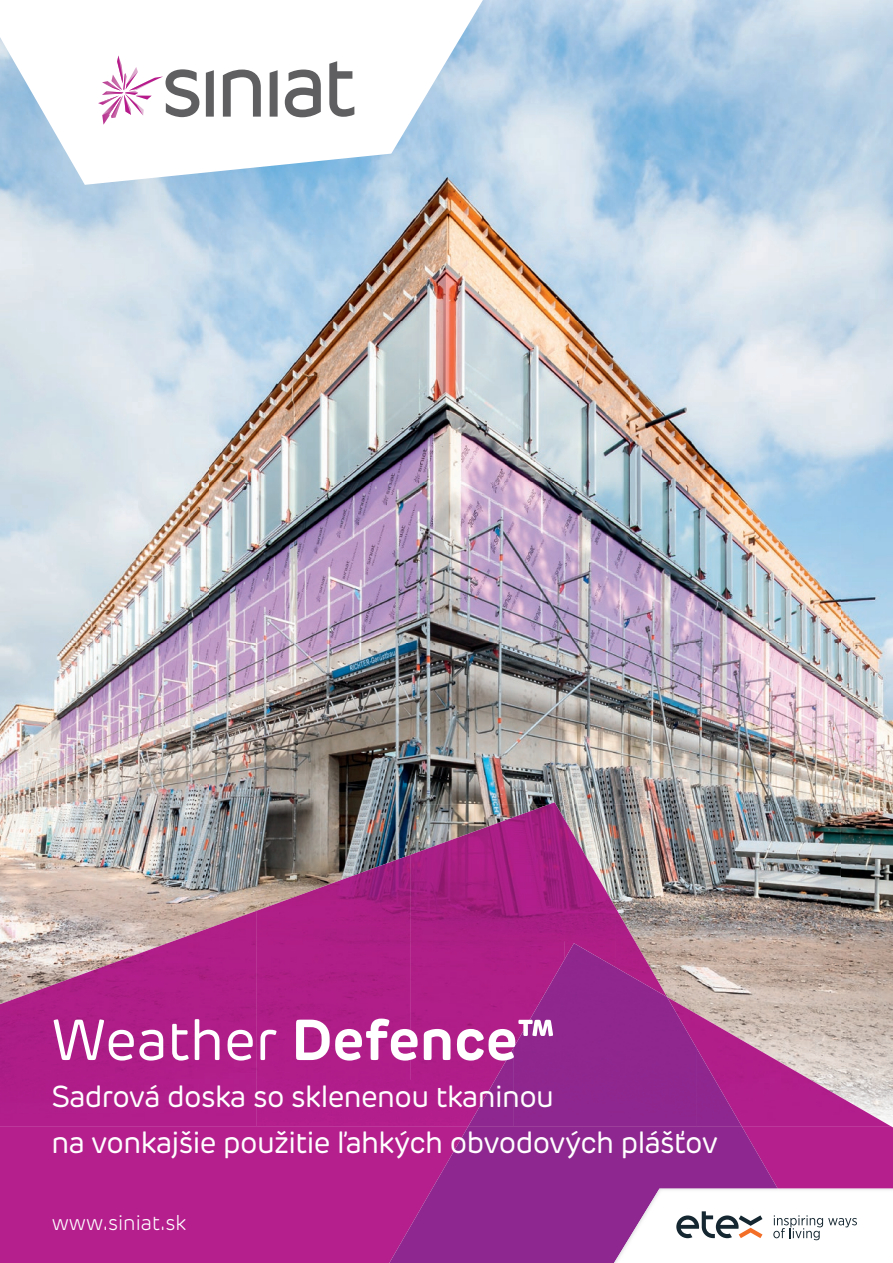
<style>
.page{position:relative;width:893px;height:1263px;background:#fff}
.page>*{position:absolute;margin:0;border:0;box-sizing:border-box;transform-origin:0 0}
.t1{font:700 57px "New Rubrik Edge";color:#fff}
.t2{font:30px/46.7px "New Rubrik Edge";letter-spacing:-.02em;color:#fff}
.t3{font:300 21px "New Rubrik Edge";color:#fff}
.s1{font-weight:400}
</style>
<div class="page">
<img style="left:0;top:0;width:840px;height:804px">
<img style="left:840px;top:0;width:53px;height:1120px">
<img style="left:0;top:804px;width:210px;height:144px">
<img style="left:210px;top:804px;width:200px;height:107px">
<img style="left:616px;top:804px;width:225px;height:54px">
<img style="left:616px;top:858px;width:225px;height:107px">
<img style="left:696px;top:965px;width:145px;height:32px">
<div style="left:778px;top:1126px;width:115px;height:62px;background:#b41e8d"></div>
<img style="left:696px;top:997px;width:195px;height:129px">
<div style="left:0;top:1126px;width:389px;height:137px;background:#b41e8d"></div>
<img style="left:410px;top:802px;width:206px;height:139px">
<img style="left:256px;top:855px;width:155px;height:225px">
<img style="left:154px;top:911px;width:103px;height:215px">
<img style="left:616px;top:908px;width:51px;height:35px">
<img style="left:0;top:948px;width:154px;height:178px">
<div style="left:410px;top:941px;width:154px;height:139px;background:#b01e87"></div>
<img style="left:564px;top:941px;width:52px;height:2px">
<div style="left:256px;top:1080px;width:212px;height:46px;background:#b21e8c"></div>
<svg style="left:389px;top:1126px;width:389px;height:137px;fill:#8e278f"></svg>
<img style="left:513px;top:943px;width:183px;height:183px">
<img style="left:468px;top:1047px;width:46px;height:79px">
<img style="left:696px;top:1047px;width:46px;height:79px">
<img style="left:614px;top:1188px;width:207px;height:75px">
<svg style="left:773px;top:1215px;width:84px;height:25px"></svg>
<svg style="left:676px;top:1211px;width:86px;height:27px"></svg>
<svg style="left:0;top:0;width:498px;height:185px"></svg>
<svg style="left:285px;top:70px;width:36px;height:47px"></svg>
<svg style="left:206px;top:70px;width:8px;height:47px"></svg>
<svg style="left:223px;top:70px;width:38px;height:47px"></svg>
<svg style="left:270px;top:70px;width:8px;height:47px"></svg>
<svg style="left:329px;top:61px;width:25px;height:56px"></svg>
<svg style="left:98px;top:56px;width:101px;height:69px"></svg>
<h1 class="t1" style="left:51px;top:1004px;width:506px"><span class="s1">Weather</span> Defence™</h1>
<p class="t2" style="left:51px;top:1073px;width:668px">Sadrová doska so sklenenou tkaninou<br>na vonkajšie použitie ľahkých obvodových plášťov</p>
<p class="t3" style="left:52px;top:1210px;width:136px">www.siniat.sk</p>
</div>
